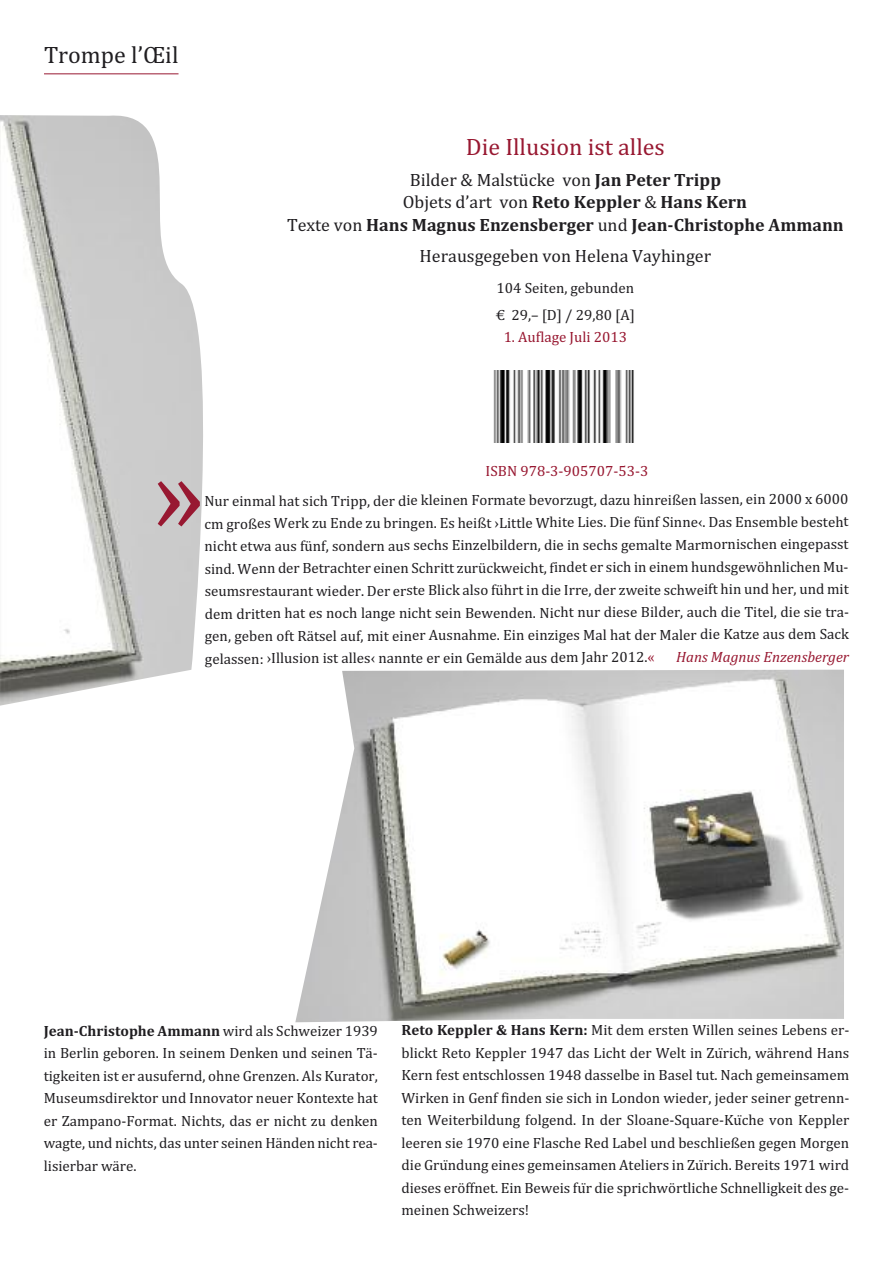
<style>
.page{position:relative;width:893px;height:1263px;background:#fff}
.page>*{position:absolute;margin:0;border:0;box-sizing:border-box;transform-origin:0 0}
.t1{font:108px "Cambria";color:#981831}
.t2{font:24px "Cambria";color:#981831}
.t3{font:24px "Cambria";color:#201e21}
.t4{font:700 18px "Cambria";color:#201e21}
.t5{font:18px "Cambria";color:#201e21}
.t6{font:15px/22.5px "Cambria";color:#201e21;text-align:justify}
.t7{font:15px "Cambria";color:#981831}
.t8{font:italic 15px "Cambria";letter-spacing:-.005em;color:#981831}
.s1{font-weight:700}
.s2{font-weight:400}
.s3{color:#981831}
</style>
<div class="page">
<img style="left:493px;top:370px;width:141px;height:72px">
<hr style="left:44px;top:73px;width:135px;height:1px;background:#981831">
<img style="left:295px;top:670px;width:549px;height:352px">
<img style="left:0;top:115px;width:203px;height:591px">
<h2 class="t3" style="left:44px;top:40px;width:136px">Trompe l’Œil</h2>
<h2 class="t2" style="left:466px;top:133px;width:201px">Die Illusion ist alles</h2>
<p class="t5" style="left:410px;top:169px;width:313px">Bilder &amp; Malstücke von <span class="s1">Jan Peter Tripp</span></p>
<p class="t4" style="left:403px;top:192px;width:346px"><span class="s2">Objets d’art von</span> Reto Keppler <span class="s2">&amp;</span> Hans Kern</p>
<p class="t4" style="left:287px;top:214px;width:558px"><span class="s2">Texte von</span> Hans Magnus Enzensberger <span class="s2">und</span> Jean-Christophe Ammann</p>
<p class="t5" style="left:420px;top:245px;width:293px">Herausgegeben von Helena Vayhinger</p>
<p class="t6" style="left:496px;top:274px;width:141px;line-height:26.7px">104 Seiten, gebunden € 29,– [D] / 29,80 [A]</p>
<p class="t7" style="left:504px;top:328px;width:125px">1. Auflage Juli 2013</p>
<p class="t7" style="left:486px;top:462px;width:164px">ISBN 978-3-905707-53-3</p>
<p class="t6" style="left:204px;top:489px;width:646px">Nur einmal hat sich Tripp, der die kleinen Formate bevorzugt, dazu hinreißen lassen, ein 2000 x 6000 cm großes Werk zu Ende zu bringen. Es heißt ›Little White Lies. Die fünf Sinne‹. Das Ensemble besteht nicht etwa aus fünf, sondern aus sechs Einzelbildern, die in sechs gemalte Marmornischen eingepasst sind. Wenn der Betrachter einen Schritt zurückweicht, findet er sich in einem hundsgewöhnlichen Mu&shy;seumsrestaurant wieder. Der erste Blick also führt in die Irre, der zweite schweift hin und her, und mit dem dritten hat es noch lange nicht sein Bewenden. Nicht nur diese Bilder, auch die Titel, die sie tra&shy;gen, geben oft Rätsel auf, mit einer Ausnahme. Ein einziges Mal hat der Maler die Katze aus dem Sack gelassen: ›Illusion ist alles‹ nannte er ein Gemälde aus dem Jahr 2012.<span class="s3">«</span></p>
<h1 class="t1" style="left:152px;top:429px;width:54px">»</h1>
<p class="t8" style="left:676px;top:648px;width:174px">Hans Magnus Enzensberger</p>
<p class="t6" style="left:44px;top:1019px;width:336px"><span class="s1">Jean-Christophe Ammann</span> wird als Schweizer 1939 in Berlin geboren. In seinem Denken und seinen Tä&shy;tigkeiten ist er ausufernd, ohne Grenzen. Als Kurator, Museumsdirektor und Innovator neuer Kontexte hat er Zampano-Format. Nichts, das er nicht zu denken wagte, und nichts, das unter seinen Händen nicht rea&shy;lisierbar wäre.</p>
<p class="t6" style="left:401px;top:1019px;width:449px"><span class="s1">Reto Keppler &amp; Hans Kern:</span> Mit dem ersten Willen seines Lebens er&shy;blickt Reto Keppler 1947 das Licht der Welt in Zürich, während Hans Kern fest entschlossen 1948 dasselbe in Basel tut. Nach gemeinsamem Wirken in Genf finden sie sich in London wieder, jeder seiner getrenn&shy;ten Weiterbildung folgend. In der Sloane-Square-Küche von Keppler leeren sie 1970 eine Flasche Red Label und beschließen gegen Morgen die Gründung eines gemeinsamen Ateliers in Zürich. Bereits 1971 wird dieses eröffnet. Ein Beweis für die sprichwörtliche Schnelligkeit des ge&shy;meinen Schweizers!</p>
</div>
